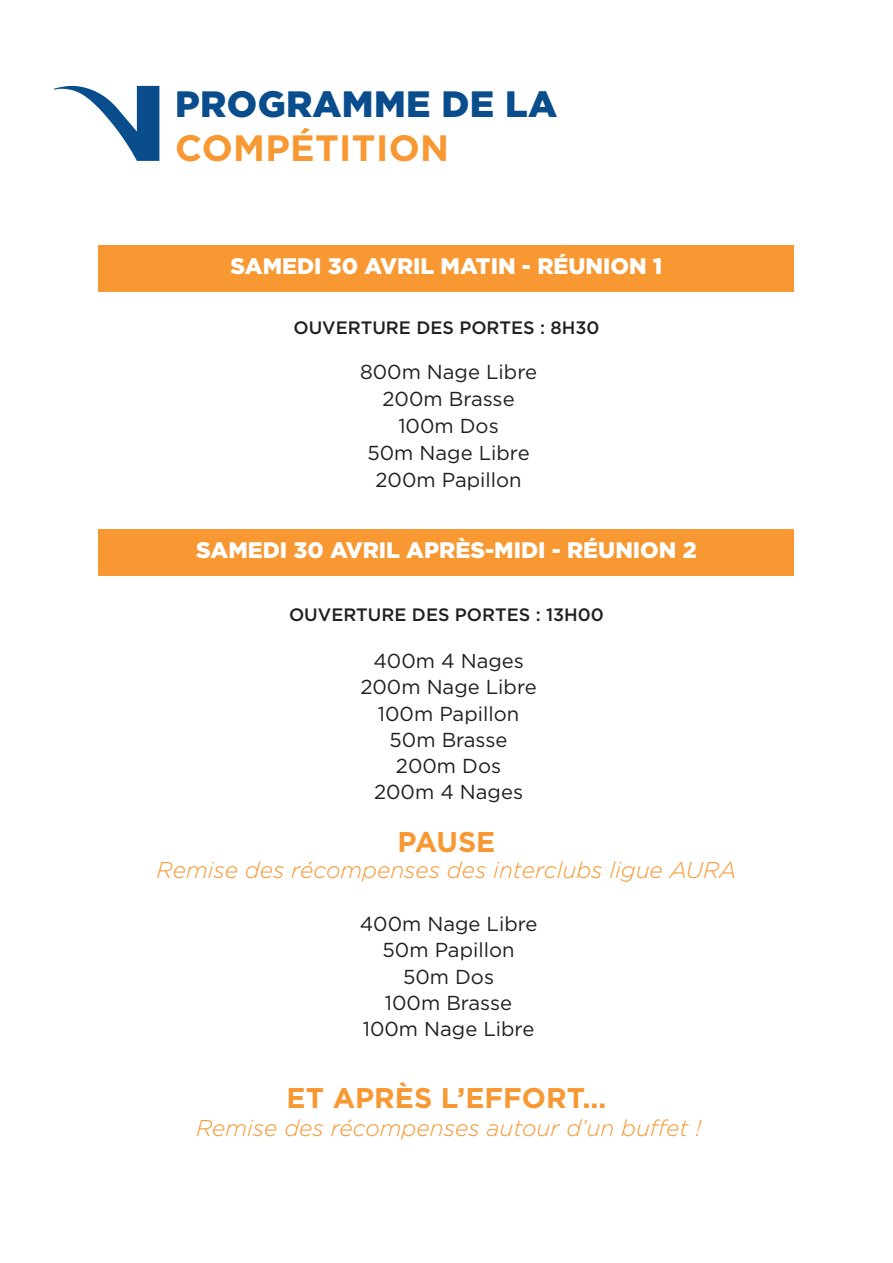
<style>
.page{position:relative;width:893px;height:1263px;background:#fff}
.page>*{position:absolute;margin:0;border:0;box-sizing:border-box;transform-origin:0 0}
.t1{font:900 36.6px "Gotham";letter-spacing:.01em;color:#094d8d}
.t2{font:700 36.6px "Gotham";letter-spacing:.01em;color:#f79832}
.t3{font:700 28.5px "Gotham";color:#f79832}
.t4{font:italic 300 22.8px "Gotham";color:#f79832}
.t5{font:900 22.5px "Gotham";color:#fff}
.t6{font:20.25px/26.2px "Gotham";color:#231f20;text-align:center}
.t7{font:500 18px "Gotham";color:#231f20}
</style>
<div class="page">
<div style="left:99px;top:245px;width:695px;height:47px;background:#f79832"></div>
<div style="left:99px;top:529px;width:695px;height:47px;background:#f79832"></div>
<svg style="left:54px;top:85px;width:105px;height:76px"></svg>
<h1 class="t1" style="left:175px;top:78px;width:384px">PROGRAMME DE LA</h1>
<h1 class="t2" style="left:175px;top:124px;width:276px">COMPÉTITION</h1>
<p class="t5" style="left:231px;top:251px;width:433px">SAMEDI 30 AVRIL MATIN - RÉUNION 1</p>
<p class="t7" style="left:293px;top:316px;width:308px">OUVERTURE DES PORTES : 8H30</p>
<p class="t6" style="left:360px;top:358px;width:178px;line-height:27px">800m Nage Libre<br>200m Brasse<br>100m Dos<br>50m Nage Libre<br>200m Papillon</p>
<p class="t5" style="left:196px;top:534px;width:502px">SAMEDI 30 AVRIL APRÈS-MIDI - RÉUNION 2</p>
<p class="t7" style="left:289px;top:603px;width:316px">OUVERTURE DES PORTES : 13H00</p>
<p class="t6" style="left:360px;top:647px;width:178px">400m 4 Nages<br>200m Nage Libre<br>100m Papillon<br>50m Brasse<br>200m Dos<br>200m 4 Nages</p>
<h2 class="t3" style="left:398px;top:823px;width:99px">PAUSE</h2>
<p class="t4" style="left:156px;top:856px;width:581px">Remise des récompenses des interclubs ligue AURA</p>
<p class="t6" style="left:360px;top:910px;width:179px">400m Nage Libre<br>50m Papillon<br>50m Dos<br>100m Brasse<br>100m Nage Libre</p>
<h2 class="t3" style="left:287px;top:1079px;width:321px">ET APRÈS L’EFFORT…</h2>
<p class="t4" style="left:196px;top:1114px;width:507px">Remise des récompenses autour d’un buffet !</p>
</div>
